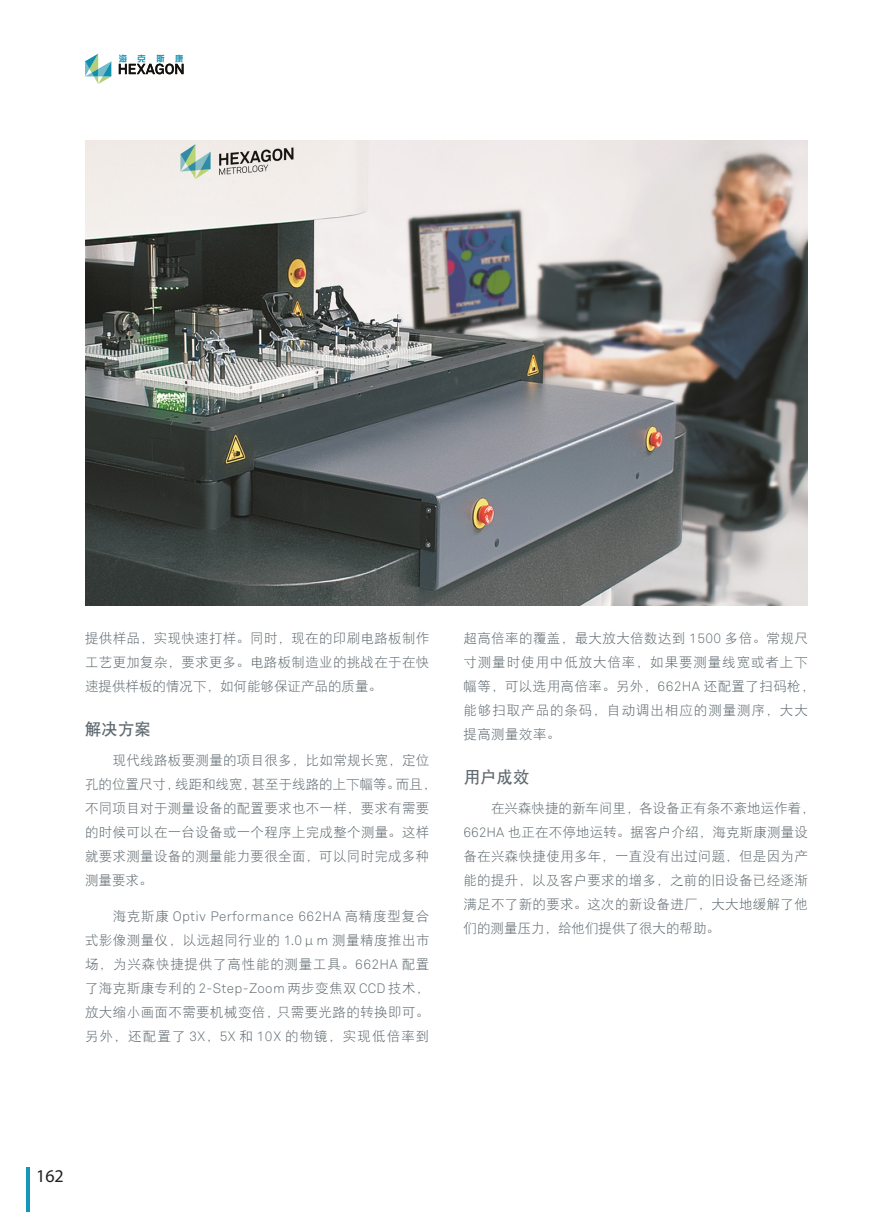
<style>
.page{position:relative;width:893px;height:1212px;background:#fff}
.page>*{position:absolute;margin:0;border:0;box-sizing:border-box;transform-origin:0 0}
.t1{font:18px "Myriad Pro";color:#231f20}
.正文中小标题{font:16.5px "DFP Hei W7";color:#5f696f}
.正文{font:13.5px/24px "DFP Hei W3";letter-spacing:.025em;color:#5f696f;text-align:justify}
.正文-2{font:13.5px/24px "DFP Hei W3";letter-spacing:.065em;color:#5f696f}
.t2{font:8.25px "H Yk 1 gj";color:#118faf}
.s1{font-family:"Akkurat Light Pro"}
</style>
<div class="page">
<hr style="left:26px;top:1167px;width:4px;height:45px;background:#1497ba">
<svg style="left:119px;top:64px;width:65px;height:10px"></svg>
<svg style="left:85px;top:54px;width:26px;height:30px"></svg>
<img style="left:85px;top:140px;width:723px;height:466px">
<p class="t2" style="left:119px;top:54px;width:10px">海</p>
<p class="t2" style="left:138px;top:54px;width:10px">克</p>
<p class="t2" style="left:156px;top:54px;width:10px">斯</p>
<p class="t2" style="left:175px;top:54px;width:10px">康</p>
<p class="正文" style="left:85px;top:626px;width:346px">提供样品，实现快速打样。同时，现在的印刷电路板制作工艺更加复杂，要求更多。电路板制造业的挑战在于在快速提供样板的情况下，如何能够保证产品的质量。</p>
<p class="正文中小标题" style="left:85px;top:720px;width:67px">解决方案</p>
<p class="正文" style="left:85px;top:748px;width:353px;text-align:left;text-indent:28px">现代线路板要测量的项目很多，比如常规长宽，定位孔的位置尺寸，线距和线宽，甚至于线路的上下幅等。而且，不同项目对于测量设备的配置要求也不一样，要求有需要的时候可以在一台设备或一个程序上完成整个测量。这样就要求测量设备的测量能力要很全面，可以同时完成多种测量要求。</p>
<p class="正文" style="left:85px;top:904px;width:346px;text-indent:28px">海克斯康 <span class="s1">Optiv Performance 662HA</span> 高精度型复合式影像测量仪，以远超同行业的 <span class="s1">1.0</span>μ<span class="s1">m</span> 测量精度推出市场，为兴森快捷提供了高性能的测量工具。<span class="s1">662HA</span> 配置了海克斯康专利的 <span class="s1">2-Step-Zoom</span> 两步变焦双 <span class="s1">CCD</span> 技术，放大缩小画面不需要机械变倍，只需要光路的转换即可。另外，还配置了 <span class="s1">3X</span>，<span class="s1">5X</span> 和 <span class="s1">10X</span> 的物镜，实现低倍率到</p>
<p class="正文-2" style="left:463px;top:626px;width:353px">超高倍率的覆盖，最大放大倍数达到 <span class="s1">1500</span> 多倍。常规尺寸测量时使用中低放大倍率，如果要测量线宽或者上下幅等，可以选用高倍率。另外，<span class="s1">662HA</span> 还配置了扫码枪，能够扫取产品的条码，自动调出相应的测量测序，大大提高测量效率。</p>
<p class="正文中小标题" style="left:463px;top:768px;width:67px">用户成效</p>
<p class="正文" style="left:463px;top:796px;width:353px;text-align:left;text-indent:28px">在兴森快捷的新车间里，各设备正有条不紊地运作着，<br><span class="s1">662HA</span> 也正在不停地运转。据客户介绍，海克斯康测量设备在兴森快捷使用多年，一直没有出过问题，但是因为产能的提升，以及客户要求的增多，之前的旧设备已经逐渐满足不了新的要求。这次的新设备进厂，大大地缓解了他们的测量压力，给他们提供了很大的帮助。</p>
<p class="t1" style="left:36px;top:1165px;width:29px">162</p>
</div>
